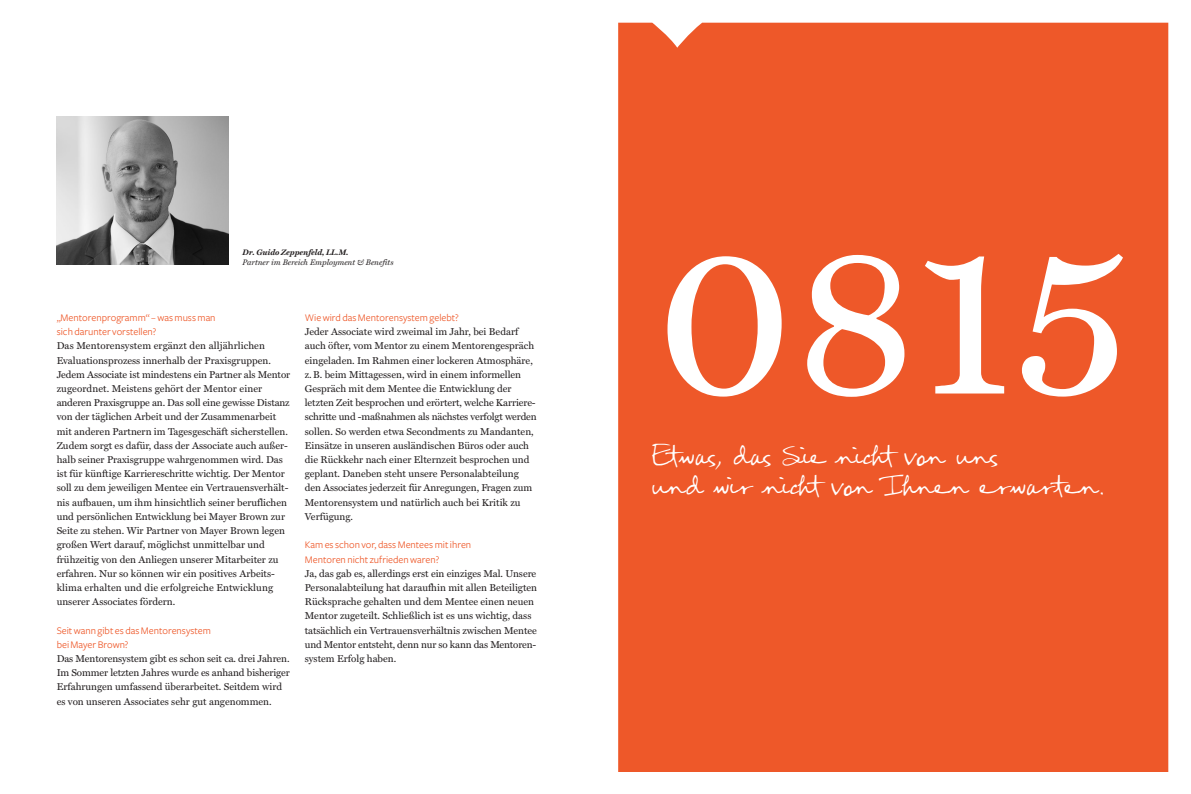
<style>
.page{position:relative;width:1191px;height:794px;background:#fff}
.page>*{position:absolute;margin:0;border:0;box-sizing:border-box;transform-origin:0 0}
.t1{font:222px "Miller Text";color:#fff}
.t2{font:21.4px/30px "FG Rebecca Script";letter-spacing:.015em;color:#fff}
.t3{font:10.5px/14.2px "Freight Sans";color:#ee5829}
.t4{font:10px/14.2px "Miller Text";color:#231f20}
.t5{font:italic 8px "Miller Text";color:#231f20}
.t6{font:italic 700 8px "Miller Text";color:#231f20}
</style>
<div class="page">
<div style="left:618px;top:23px;width:550px;height:748px;background:#ee5829"></div>
<img style="left:57px;top:116px;width:171px;height:149px">
<p class="t6" style="left:243px;top:247px;width:107px">Dr. Guido Zeppenfeld, LL.M.</p>
<p class="t5" style="left:243px;top:257px;width:152px">Partner im Bereich Employment &amp; Benefits</p>
<p class="t3" style="left:57px;top:310px;width:160px">„Mentorenprogramm“ – was muss man sich darunter vorstellen?</p>
<p class="t4" style="left:57px;top:339px;width:235px">Das Mentorensystem ergänzt den alljährlichen Evaluationsprozess innerhalb der Praxisgruppen.<br>Jedem Associate ist mindestens ein Partner als Mentor zugeordnet. Meistens gehört der Mentor einer anderen Praxisgruppe an. Das soll eine gewisse Distanz von der täglichen Arbeit und der Zusammenarbeit mit anderen Partnern im Tagesgeschäft sicherstellen.<br>Zudem sorgt es dafür, dass der Associate auch außer&shy;halb seiner Praxisgruppe wahrgenommen wird. Das ist für künftige Karriereschritte wichtig. Der Mentor soll zu dem jeweiligen Mentee ein Vertrauensverhält&shy;nis aufbauen, um ihm hinsichtlich seiner beruflichen und persönlichen Entwicklung bei Mayer Brown zur Seite zu stehen. Wir Partner von Mayer Brown legen großen Wert darauf, möglichst unmittelbar und frühzeitig von den Anliegen unserer Mitarbeiter zu erfahren. Nur so können wir ein positives Arbeits&shy;klima erhalten und die erfolgreiche Entwicklung unserer Associates fördern.</p>
<p class="t3" style="left:57px;top:623px;width:156px">Seit wann gibt es das Mentorensystem bei Mayer Brown?</p>
<p class="t4" style="left:57px;top:651px;width:235px">Das Mentorensystem gibt es schon seit ca. drei Jahren.<br>Im Sommer letzten Jahres wurde es anhand bisheriger Erfahrungen umfassend überarbeitet. Seitdem wird es von unseren Associates sehr gut angenommen.</p>
<p class="t3" style="left:305px;top:310px;width:156px">Wie wird das Mentorensystem gelebt?</p>
<p class="t4" style="left:305px;top:325px;width:233px">Jeder Associate wird zweimal im Jahr, bei Bedarf auch öfter, vom Mentor zu einem Mentorengespräch eingeladen. Im Rahmen einer lockeren Atmosphäre, z. B. beim Mittagessen, wird in einem informellen Gespräch mit dem Mentee die Entwicklung der letzten Zeit besprochen und erörtert, welche Karriere&shy;schritte und -maßnahmen als nächstes verfolgt werden sollen. So werden etwa Secondments zu Mandanten, Einsätze in unseren ausländischen Büros oder auch die Rückkehr nach einer Elternzeit besprochen und geplant. Daneben steht unsere Personalabteilung den Associates jederzeit für Anregungen, Fragen zum Mentorensystem und natürlich auch bei Kritik zu Verfügung.</p>
<p class="t3" style="left:305px;top:537px;width:168px">Kam es schon vor, dass Mentees mit ihren<br>Mentoren nicht zufrieden waren?</p>
<p class="t4" style="left:305px;top:566px;width:234px">Ja, das gab es, allerdings erst ein einziges Mal. Unsere Personalabteilung hat daraufhin mit allen Beteiligten Rücksprache gehalten und dem Mentee einen neuen Mentor zugeteilt. Schließlich ist es uns wichtig, dass tatsächlich ein Vertrauensverhältnis zwischen Mentee und Mentor entsteht, denn nur so kann das Mentoren&shy;system Erfolg haben.</p>
<h1 class="t1" style="left:656px;top:186px;width:475px">0815</h1>
<h2 class="t2" style="left:652px;top:441px;width:453px">Etwas, das Sie nicht von uns<br>und wir nicht von Ihnen erwarten.</h2>
</div>
